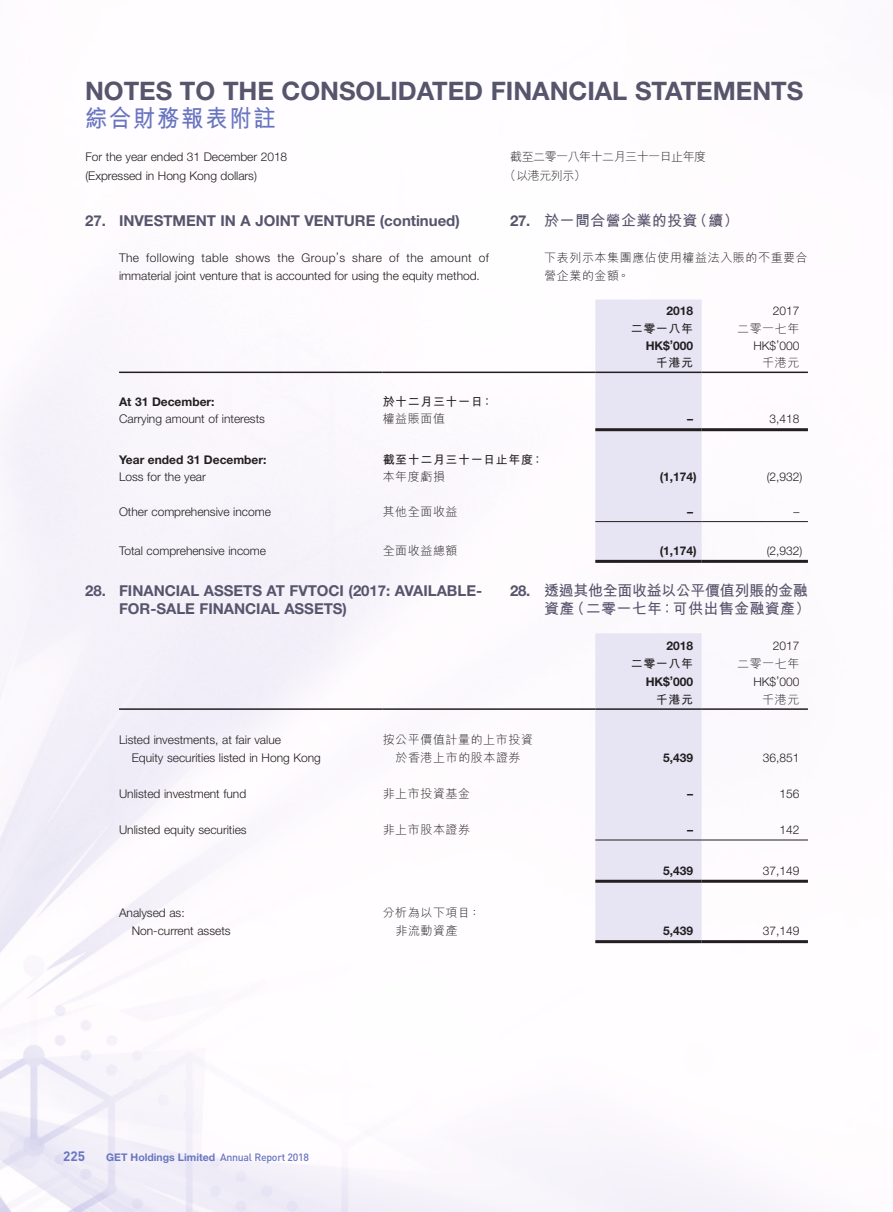
<style>
.page{position:relative;width:893px;height:1212px;background:#fff}
.page>*{position:absolute;margin:0;border:0;box-sizing:border-box;transform-origin:0 0}
.t1{font:700 25.5px "Helvetica Neue LT Std";color:#57556c}
.t2{font:700 24px "M Hei HK";letter-spacing:.08em;color:#6975c0;scale:.93 1}
.Heading_1{font:700 15px "Helvetica Neue LT Std";color:#57556c}
.C_Heading_1{font:700 15px "M Hei HK";letter-spacing:.025em;color:#57556c}
.C_Heading_1-2{font:700 15px "M Hei HK";letter-spacing:-.025em;color:#57556c}
.C_Heading_1-3{font:700 15px "Helvetica Neue LT Std";color:#57556c}
.t3{font:700 13.5px "DIN";color:#6975c0}
.Body_Text{font:300 12px/18.5px "Helvetica Neue LT Std";color:#231f20}
.Body_Text-2{font:700 12px "Helvetica Neue LT Std";color:#231f20}
.Body_Text-3{font:300 12px "M Hei HK";letter-spacing:.05em;color:#231f20}
.Body_Text-4{font:700 12px "M Hei HK";letter-spacing:.05em;color:#231f20}
.C_Body_Text{font:300 12px/18px "M Hei HK";letter-spacing:.05em;color:#231f20}
.C_Body_Text-2{font:300 12px/18.5px "M Hei HK";letter-spacing:-.04em;color:#231f20}
.Body_Text-5{font:300 12px "Helvetica Neue LT Std";letter-spacing:.03em;color:#231f20}
.t4{font:700 10.5px "Helvetica Neue LT Std";color:#6975c0}
.t5{font:500 10.5px "DIN";letter-spacing:-.025em;color:#6975c0}
</style>
<div class="page">
<div style="left:595px;top:300px;width:107px;height:260px;background:#e7e4f4"></div>
<hr style="left:119px;top:372px;width:264px;height:1px;background:#231f20">
<hr style="left:383px;top:372px;width:212px;height:1px;background:#231f20">
<hr style="left:595px;top:372px;width:107px;height:1px;background:#231f20">
<hr style="left:702px;top:372px;width:106px;height:1px;background:#231f20">
<hr style="left:595px;top:428px;width:107px;height:3px;background:#231f20">
<hr style="left:702px;top:428px;width:106px;height:3px;background:#231f20">
<hr style="left:595px;top:521px;width:107px;height:1px;background:#231f20">
<hr style="left:702px;top:521px;width:106px;height:1px;background:#231f20">
<hr style="left:595px;top:560px;width:107px;height:3px;background:#231f20">
<hr style="left:702px;top:560px;width:106px;height:3px;background:#231f20">
<div style="left:595px;top:633px;width:107px;height:307px;background:#e7e4f4"></div>
<hr style="left:119px;top:708px;width:264px;height:2px;background:#231f20">
<hr style="left:383px;top:708px;width:212px;height:2px;background:#231f20">
<hr style="left:595px;top:708px;width:107px;height:2px;background:#231f20">
<hr style="left:702px;top:708px;width:106px;height:2px;background:#231f20">
<hr style="left:595px;top:839px;width:107px;height:1px;background:#231f20">
<hr style="left:702px;top:839px;width:106px;height:1px;background:#231f20">
<hr style="left:595px;top:880px;width:107px;height:3px;background:#231f20">
<hr style="left:702px;top:880px;width:106px;height:3px;background:#231f20">
<hr style="left:595px;top:940px;width:107px;height:3px;background:#231f20">
<hr style="left:702px;top:940px;width:106px;height:3px;background:#231f20">
<h1 class="t1" style="left:85px;top:75px;width:720px">NOTES TO THE CONSOLIDATED FINANCIAL STATEMENTS</h1>
<h2 class="t2" style="left:85px;top:101px;width:207px">綜合財務報表附註</h2>
<p class="Body_Text" style="left:85px;top:148px;width:203px">For the year ended 31 December 2018 (Expressed in Hong Kong dollars(</p>
<p class="C_Body_Text-2" style="left:504px;top:148px;width:203px;text-indent:6px">截至二零一八年十二月三十一日止年度（以港元列示(</p>
<p class="Heading_1" style="left:85px;top:211px;width:22px">27.</p>
<p class="Heading_1" style="left:85px;top:581px;width:22px">28.</p>
<p class="Heading_1" style="left:119px;top:211px;width:342px">INVESTMENT IN A JOINT VENTURE (continued(</p>
<p class="C_Heading_1-3" style="left:510px;top:211px;width:22px">27.</p>
<p class="C_Heading_1" style="left:544px;top:210px;width:155px">於一間合營企業的投資</p>
<p class="C_Heading_1" style="left:692px;top:210px;width:48px">（續(</p>
<p class="Body_Text" style="left:302px;top:248px;width:45px">Group s’</p>
<p class="Body_Text" style="left:119px;top:248px;width:362px;line-height:18px">The<br>immaterial joint venture that is accounted for using the equity method.</p>
<p class="Body_Text-5" style="left:146px;top:250px;width:50px">following</p>
<p class="Body_Text" style="left:202px;top:248px;width:28px">table</p>
<p class="Body_Text" style="left:235px;top:248px;width:37px">shows</p>
<p class="Body_Text" style="left:278px;top:248px;width:18px">the</p>
<p class="Body_Text" style="left:352px;top:248px;width:31px">share</p>
<p class="Body_Text" style="left:389px;top:248px;width:12px">of</p>
<p class="Body_Text" style="left:406px;top:248px;width:18px">the</p>
<p class="Body_Text" style="left:479px;top:248px;width:12px">of</p>
<p class="Body_Text" style="left:430px;top:248px;width:43px">amount</p>
<p class="C_Body_Text" style="left:544px;top:248px;width:265px">下表列示本集團應佔使用權益法入賬的不重要合營企業的金額。</p>
<p class="Body_Text-2" style="left:666px;top:304px;width:28px">2018</p>
<p class="Body_Text" style="left:773px;top:302px;width:28px">2017</p>
<p class="Body_Text-4" style="left:631px;top:319px;width:64px">二零一八年</p>
<p class="Body_Text-3" style="left:737px;top:322px;width:64px">二零一七年</p>
<p class="Body_Text-2" style="left:646px;top:338px;width:49px">HK ’$ 000</p>
<p class="Body_Text" style="left:753px;top:336px;width:48px">HK ‘$ 000</p>
<p class="Body_Text-4" style="left:656px;top:354px;width:39px">千港元</p>
<p class="Body_Text-3" style="left:762px;top:356px;width:39px">千港元</p>
<p class="Body_Text-2" style="left:119px;top:394px;width:97px">At 31 December:</p>
<p class="Body_Text-4" style="left:383px;top:393px;width:112px">於十二月三十一日：</p>
<p class="Body_Text" style="left:119px;top:410px;width:147px">Carrying amount of interests</p>
<p class="Body_Text-3" style="left:383px;top:413px;width:64px">權益賬面值</p>
<p class="Body_Text-2" style="left:687px;top:412px;width:7px">–</p>
<p class="Body_Text" style="left:769px;top:410px;width:31px">3,418</p>
<p class="Body_Text-2" style="left:119px;top:452px;width:149px">Year ended 31 December:</p>
<p class="Body_Text-4" style="left:383px;top:451px;width:162px">截至十二月三十一日止年度：</p>
<p class="Body_Text" style="left:119px;top:468px;width:88px">Loss for the year</p>
<p class="Body_Text-3" style="left:383px;top:471px;width:64px">本年度虧損</p>
<p class="Body_Text-2" style="left:660px;top:470px;width:38px">)1,174(</p>
<p class="Body_Text" style="left:767px;top:468px;width:37px">)2,932(</p>
<p class="Body_Text" style="left:119px;top:502px;width:153px">Other comprehensive income</p>
<p class="Body_Text-3" style="left:383px;top:505px;width:76px">其他全面收益</p>
<p class="Body_Text-2" style="left:687px;top:504px;width:7px">–</p>
<p class="Body_Text" style="left:793px;top:502px;width:7px">–</p>
<p class="Body_Text" style="left:119px;top:541px;width:149px">Total comprehensive income</p>
<p class="Body_Text-3" style="left:383px;top:544px;width:76px">全面收益總額</p>
<p class="Body_Text-2" style="left:660px;top:543px;width:38px">)1,174(</p>
<p class="Body_Text" style="left:767px;top:541px;width:37px">)2,932(</p>
<p class="Heading_1" style="left:119px;top:581px;width:365px">FINANCIAL ASSETS AT FVTOCI (2017: AVAILABLE-</p>
<p class="C_Heading_1-3" style="left:510px;top:581px;width:22px">28.</p>
<p class="C_Heading_1-2" style="left:544px;top:579px;width:265px">透過其他全面收益以公平價值列賬的金融</p>
<p class="Heading_1" style="left:119px;top:599px;width:229px">FOR-SALE FINANCIAL ASSETS(</p>
<p class="C_Heading_1" style="left:673px;top:597px;width:139px">可供出售金融資產(</p>
<p class="C_Heading_1" style="left:570px;top:597px;width:94px">（二零一七年</p>
<p class="C_Heading_1" style="left:544px;top:597px;width:32px">資產</p>
<p class="C_Heading_1" style="left:660px;top:597px;width:16px">：</p>
<p class="Body_Text-2" style="left:666px;top:638px;width:28px">2018</p>
<p class="Body_Text" style="left:773px;top:636px;width:28px">2017</p>
<p class="Body_Text-4" style="left:631px;top:655px;width:64px">二零一八年</p>
<p class="Body_Text-3" style="left:737px;top:657px;width:64px">二零一七年</p>
<p class="Body_Text-2" style="left:646px;top:674px;width:49px">HK ’$ 000</p>
<p class="Body_Text" style="left:753px;top:672px;width:48px">HK ‘$ 000</p>
<p class="Body_Text-4" style="left:656px;top:691px;width:39px">千港元</p>
<p class="Body_Text-3" style="left:762px;top:693px;width:39px">千港元</p>
<p class="Body_Text" style="left:119px;top:730px;width:163px">Listed investments, at fair value</p>
<p class="Body_Text-3" style="left:383px;top:734px;width:152px">按公平價值計量的上市投資</p>
<p class="Body_Text" style="left:132px;top:748px;width:191px">Equity securities listed in Hong Kong</p>
<p class="Body_Text-3" style="left:395px;top:752px;width:127px">於香港上市的股本證券</p>
<p class="Body_Text-2" style="left:663px;top:751px;width:31px">5,439</p>
<p class="Body_Text" style="left:763px;top:748px;width:38px">36,851</p>
<p class="Body_Text" style="left:119px;top:784px;width:129px">Unlisted investment fund</p>
<p class="Body_Text-3" style="left:383px;top:788px;width:89px">非上市投資基金</p>
<p class="Body_Text-2" style="left:687px;top:787px;width:7px">–</p>
<p class="Body_Text" style="left:779px;top:784px;width:21px">156</p>
<p class="Body_Text" style="left:119px;top:820px;width:129px">Unlisted equity securities</p>
<p class="Body_Text-3" style="left:383px;top:824px;width:89px">非上市股本證券</p>
<p class="Body_Text-2" style="left:687px;top:823px;width:7px">–</p>
<p class="Body_Text" style="left:779px;top:820px;width:21px">142</p>
<p class="Body_Text-2" style="left:663px;top:863px;width:31px">5,439</p>
<p class="Body_Text" style="left:763px;top:861px;width:38px">37,149</p>
<p class="Body_Text" style="left:119px;top:903px;width:67px">Analysed as:</p>
<p class="Body_Text-3" style="left:383px;top:907px;width:99px">分析為以下項目：</p>
<p class="Body_Text" style="left:132px;top:921px;width:100px">Non-current assets</p>
<p class="Body_Text-3" style="left:395px;top:925px;width:64px">非流動資產</p>
<p class="Body_Text-2" style="left:663px;top:923px;width:31px">5,439</p>
<p class="Body_Text" style="left:763px;top:921px;width:38px">37,149</p>
<p class="t3" style="left:63px;top:1147px;width:23px">225</p>
<p class="t4" style="left:106px;top:1151px;width:110px">GET Holdings Limited</p>
<p class="t5" style="left:220px;top:1150px;width:90px">Annual Report 2018</p>
</div>
